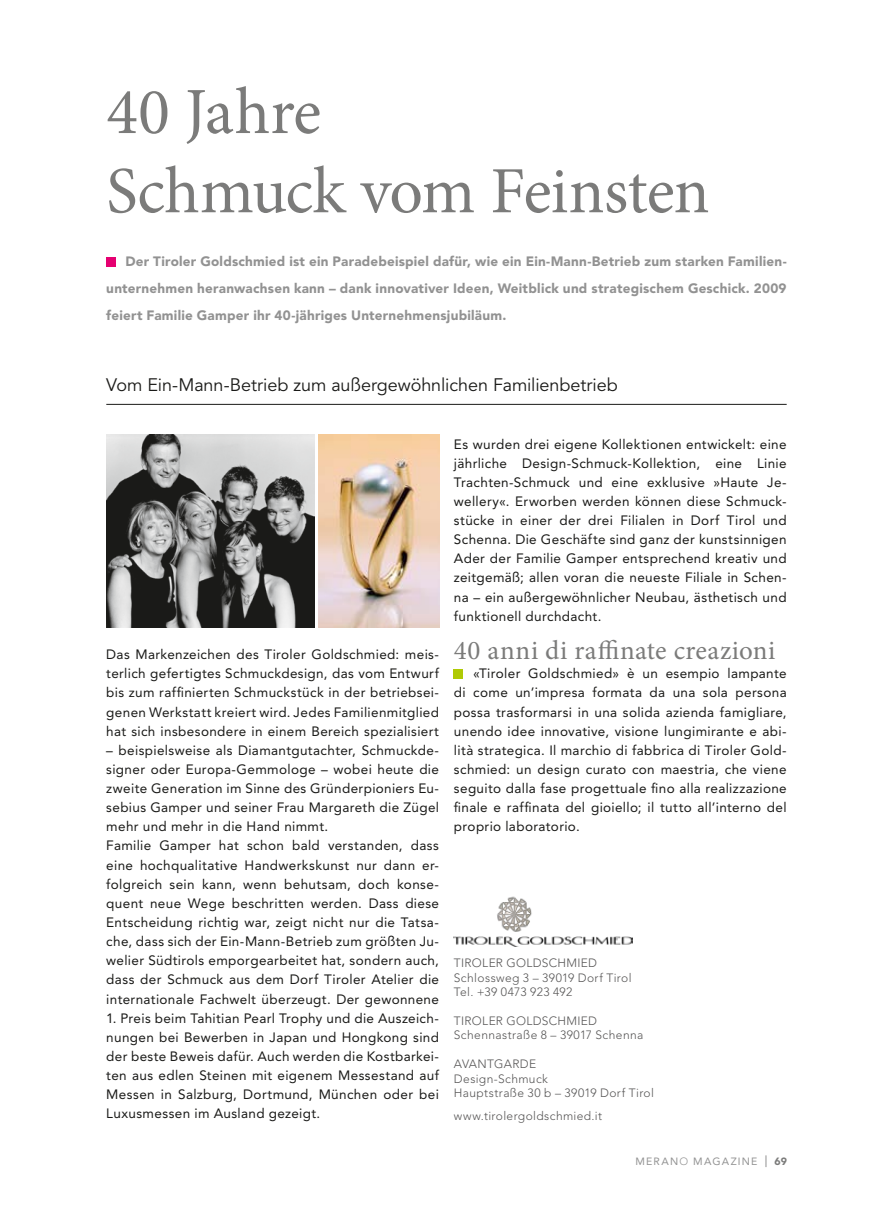
<style>
.page{position:relative;width:893px;height:1212px;background:#fff}
.page>*{position:absolute;margin:0;border:0;box-sizing:border-box;transform-origin:0 0}
.t1{font:66px/79.2px "Minion Pro";letter-spacing:-.015em;color:#7b7b7a}
.t2{font:27px "Minion Pro";letter-spacing:.015em;color:#7b7b7a}
.t3{font:18px "Avenir LT Std";letter-spacing:-.005em;color:#1a1a18}
.t4{font:13.5px/19.2px "Avenir LT Std";letter-spacing:.025em;color:#1a1a18;text-align:justify}
.t5{font:900 13.5px/27px "Avenir LT Std";letter-spacing:.015em;color:#929292;text-align:justify}
.t6{font:300 12px/14.4px "Avenir LT Std";letter-spacing:.03em;color:#575656}
.t7{font:10.5px "Avenir LT Std";letter-spacing:.12em;color:#929292}
.t8{font:900 10.5px "Avenir LT Std";color:#7b7b7a}
.s1{font-weight:300}
</style>
<div class="page">
<div style="left:454px;top:669px;width:9px;height:9px;background:#afca05"></div>
<div style="left:106px;top:257px;width:9px;height:9px;background:#e50071"></div>
<img style="left:106px;top:434px;width:209px;height:193px">
<img style="left:318px;top:434px;width:121px;height:193px">
<hr style="left:106px;top:404px;width:681px;height:1px;background:#1a1a18">
<img style="left:454px;top:896px;width:179px;height:51px">
<svg style="left:766px;top:1155px;width:1px;height:12px"></svg>
<h1 class="t1" style="left:106px;top:73px;width:605px">40 Jahre<br>Schmuck vom Feinsten</h1>
<p class="t5" style="left:106px;top:248px;width:682px;text-indent:19px">Der Tiroler Goldschmied ist ein Paradebeispiel dafür, wie ein Ein-Mann-Betrieb zum starken Familien&shy;unternehmen heranwachsen kann – dank innovativer Ideen, Weitblick und strategischem Geschick. 2009 feiert Familie Gamper ihr 40-jähriges Unternehmensjubiläum.</p>
<h3 class="t3" style="left:106px;top:375px;width:513px">Vom Ein-Mann-Betrieb zum außergewöhnlichen Familienbetrieb</h3>
<p class="t4" style="left:106px;top:645px;width:334px">Das Markenzeichen des Tiroler Goldschmied: meis&shy;terlich gefertigtes Schmuckdesign, das vom Entwurf bis zum raffinierten Schmuckstück in der betriebsei&shy;genen Werkstatt kreiert wird. Jedes Familienmitglied hat sich insbesondere in einem Bereich spezialisiert</p>
<p class="t4" style="left:106px;top:741px;width:334px;text-align:left">– beispielsweise als Diamantgutachter, Schmuckde&shy;signer oder Europa-Gemmologe – wobei heute die zweite Generation im Sinne des Gründerpioniers Eu&shy;sebius Gamper und seiner Frau Margareth die Zügel mehr und mehr in die Hand nimmt.<br>Familie Gamper hat schon bald verstanden, dass eine hochqualitative Handwerkskunst nur dann er&shy;folgreich sein kann, wenn behutsam, doch konse&shy;quent neue Wege beschritten werden. Dass diese Entscheidung richtig war, zeigt nicht nur die Tatsa&shy;che, dass sich der Ein-Mann-Betrieb zum größten Ju&shy;welier Südtirols emporgearbeitet hat, sondern auch, dass der Schmuck aus dem Dorf Tiroler Atelier die internationale Fachwelt überzeugt. Der gewonnene</p>
<p class="t4" style="left:106px;top:1008px;width:334px">1. Preis beim Tahitian Pearl Trophy und die Auszeich&shy;nungen bei Bewerben in Japan und Hongkong sind der beste Beweis dafür. Auch werden die Kostbarkei&shy;ten aus edlen Steinen mit eigenem Messestand auf Messen in Salzburg, Dortmund, München oder bei Luxusmessen im Ausland gezeigt.</p>
<p class="t4" style="left:454px;top:434px;width:334px">Es wurden drei eigene Kollektionen entwickelt: eine jährliche Design-Schmuck-Kollektion, eine Linie Trachten-Schmuck und eine exklusive »Haute Je&shy;wellery«. Erworben werden können diese Schmuck&shy;stücke in einer der drei Filialen in Dorf Tirol und Schenna. Die Geschäfte sind ganz der kunstsinnigen Ader der Familie Gamper entsprechend kreativ und zeitgemäß; allen voran die neueste Filiale in Schen&shy;na – ein außergewöhnlicher Neubau, ästhetisch und funktionell durchdacht.</p>
<h2 class="t2" style="left:454px;top:632px;width:323px">40 anni di raffinate creazioni</h2>
<p class="t4" style="left:454px;top:664px;width:334px;text-indent:19px">«Tiroler Goldschmied» è un esempio lampante di come un’impresa formata da una sola persona possa trasformarsi in una solida azienda famigliare, unendo idee innovative, visione lungimirante e abi&shy;lità strategica. Il marchio di fabbrica di Tiroler Gold&shy;schmied: un design curato con maestria, che viene seguito dalla fase progettuale fino alla realizzazione finale e raffinata del gioiello; il tutto all’interno del proprio laboratorio.</p>
<p class="t6" style="left:454px;top:956px;width:179px">TIROLER GOLDSCHMIED<br>Schlossweg 3 – 39019 Dorf Tirol<br>Tel. +39 0473 923 492</p>
<p class="t6" style="left:454px;top:1013px;width:191px">TIROLER GOLDSCHMIED<br>Schennastraße 8 – 39017 Schenna</p>
<p class="t6" style="left:454px;top:1057px;width:202px">AVANTGARDE<br>Design-Schmuck<br>Hauptstraße 30 b – 39019 Dorf Tirol</p>
<p class="t6" style="left:454px;top:1108px;width:150px">www.tirolergoldschmied.it</p>
<p class="t7" style="left:635px;top:1155px;width:124px">MERAN<span class="s1">O</span> MAGAZINE</p>
<p class="t8" style="left:774px;top:1155px;width:14px">69</p>
</div>
